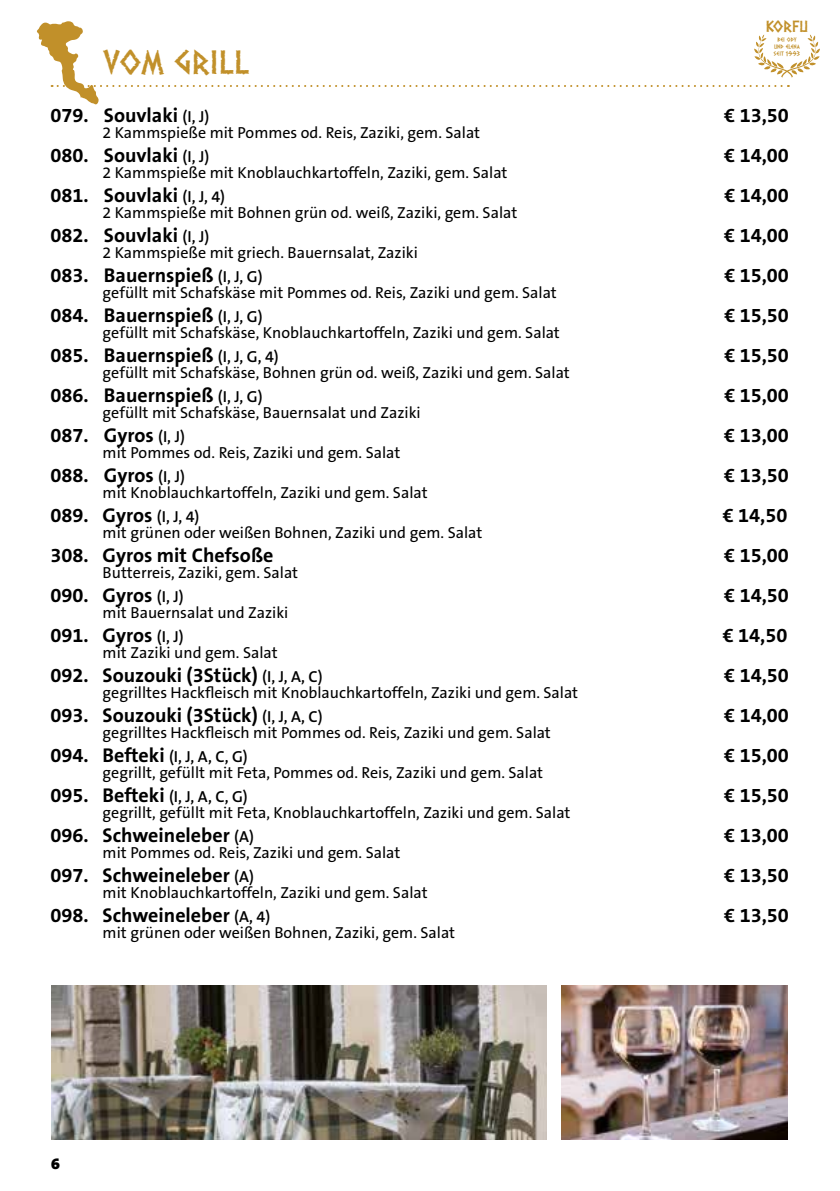
<style>
.page{position:relative;width:840px;height:1191px;background:#fff}
.page>*{position:absolute;margin:0;border:0;box-sizing:border-box;transform-origin:0 0}
.t1{font:28px "Dalek";color:#c1902a}
.t2{font:700 20px "The Sans B7";color:#000}
.t3{font:16px "The Sans B5 Plain";color:#000}
.t4{font:16px "Dalek";color:#c1902a}
.t5{font:900 16px "The Sans B9";color:#000}
.t6{font:5.8px/7px "Dalek";color:#c1902a;text-align:center}
.s1{font-family:"The Sans B6";font-weight:600;font-size:16px}
</style>
<div class="page">
<img style="left:51px;top:985px;width:495px;height:155px">
<img style="left:561px;top:985px;width:226px;height:155px">
<svg style="left:36px;top:21px;width:784px;height:84px"></svg>
<p class="t4" style="left:765px;top:13px;width:44px">korfu</p>
<p class="t6" style="left:773px;top:36px;width:28px">bei ody und elena seit 1993</p>
<h1 class="t1" style="left:103px;top:40px;width:148px">VOM GRILL</h1>
<p class="t2" style="left:51px;top:104px;width:160px">079. Souvlaki <span class="s1">(I, J)</span></p>
<p class="t2" style="left:724px;top:104px;width:66px">€ 13,50</p>
<p class="t3" style="left:103px;top:124px;width:379px">2 Kammspieße mit Pommes od. Reis, Zaziki, gem. Salat</p>
<p class="t2" style="left:51px;top:144px;width:160px">080. Souvlaki <span class="s1">(I, J)</span></p>
<p class="t2" style="left:724px;top:144px;width:66px">€ 14,00</p>
<p class="t3" style="left:103px;top:164px;width:406px">2 Kammspieße mit Knoblauchkartoffeln, Zaziki, gem. Salat</p>
<p class="t2" style="left:51px;top:184px;width:176px">081. Souvlaki <span class="s1">(I, J, 4)</span></p>
<p class="t2" style="left:724px;top:184px;width:66px">€ 14,00</p>
<p class="t3" style="left:103px;top:204px;width:416px">2 Kammspieße mit Bohnen grün od. weiß, Zaziki, gem. Salat</p>
<p class="t2" style="left:51px;top:224px;width:160px">082. Souvlaki <span class="s1">(I, J)</span></p>
<p class="t2" style="left:724px;top:224px;width:66px">€ 14,00</p>
<p class="t3" style="left:103px;top:244px;width:317px">2 Kammspieße mit griech. Bauernsalat, Zaziki</p>
<p class="t2" style="left:51px;top:264px;width:213px">083. Bauernspieß <span class="s1">(I, J, G)</span></p>
<p class="t2" style="left:724px;top:264px;width:66px">€ 15,00</p>
<p class="t3" style="left:103px;top:284px;width:455px">gefüllt mit Schafskäse mit Pommes od. Reis, Zaziki und gem. Salat</p>
<p class="t2" style="left:51px;top:304px;width:213px">084. Bauernspieß <span class="s1">(I, J, G)</span></p>
<p class="t2" style="left:724px;top:304px;width:66px">€ 15,50</p>
<p class="t3" style="left:103px;top:324px;width:458px">gefüllt mit Schafskäse, Knoblauchkartoffeln, Zaziki und gem. Salat</p>
<p class="t2" style="left:51px;top:344px;width:229px">085. Bauernspieß <span class="s1">(I, J, G, 4)</span></p>
<p class="t2" style="left:724px;top:344px;width:66px">€ 15,50</p>
<p class="t3" style="left:103px;top:364px;width:468px">gefüllt mit Schafskäse, Bohnen grün od. weiß, Zaziki und gem. Salat</p>
<p class="t2" style="left:51px;top:384px;width:213px">086. Bauernspieß <span class="s1">(I, J, G)</span></p>
<p class="t2" style="left:724px;top:384px;width:66px">€ 15,00</p>
<p class="t3" style="left:103px;top:404px;width:319px">gefüllt mit Schafskäse, Bauernsalat und Zaziki</p>
<p class="t2" style="left:51px;top:424px;width:136px">087. Gyros <span class="s1">(I, J)</span></p>
<p class="t2" style="left:724px;top:424px;width:66px">€ 13,00</p>
<p class="t3" style="left:103px;top:444px;width:299px">mit Pommes od. Reis, Zaziki und gem. Salat</p>
<p class="t2" style="left:51px;top:464px;width:136px">088. Gyros <span class="s1">(I, J)</span></p>
<p class="t2" style="left:724px;top:464px;width:66px">€ 13,50</p>
<p class="t3" style="left:103px;top:484px;width:326px">mit Knoblauchkartoffeln, Zaziki und gem. Salat</p>
<p class="t2" style="left:51px;top:504px;width:150px">089. Gyros <span class="s1">(I, J, 4)</span></p>
<p class="t2" style="left:722px;top:504px;width:66px">€ 14,50</p>
<p class="t3" style="left:103px;top:524px;width:381px">mit grünen oder weißen Bohnen, Zaziki und gem. Salat</p>
<p class="t2" style="left:51px;top:544px;width:224px">308. Gyros mit Chefsoße</p>
<p class="t2" style="left:724px;top:544px;width:66px">€ 15,00</p>
<p class="t3" style="left:103px;top:564px;width:197px">Butterreis, Zaziki, gem. Salat</p>
<p class="t2" style="left:51px;top:584px;width:134px">090. Gyros <span class="s1">(I, J)</span></p>
<p class="t2" style="left:724px;top:584px;width:66px">€ 14,50</p>
<p class="t3" style="left:103px;top:604px;width:187px">mit Bauernsalat und Zaziki</p>
<p class="t2" style="left:51px;top:624px;width:134px">091. Gyros <span class="s1">(I, J)</span></p>
<p class="t2" style="left:722px;top:624px;width:66px">€ 14,50</p>
<p class="t3" style="left:103px;top:644px;width:176px">mit Zaziki und gem. Salat</p>
<p class="t2" style="left:51px;top:664px;width:273px">092. Souzouki (3Stück) <span class="s1">(I, J, A, C)</span></p>
<p class="t2" style="left:724px;top:664px;width:66px">€ 14,50</p>
<p class="t3" style="left:103px;top:684px;width:477px">gegrilltes Hackfleisch mit Knoblauchkartoffeln, Zaziki und gem. Salat</p>
<p class="t2" style="left:51px;top:704px;width:273px">093. Souzouki (3Stück) <span class="s1">(I, J, A, C)</span></p>
<p class="t2" style="left:724px;top:704px;width:66px">€ 14,00</p>
<p class="t3" style="left:103px;top:724px;width:449px">gegrilltes Hackfleisch mit Pommes od. Reis, Zaziki und gem. Salat</p>
<p class="t2" style="left:51px;top:744px;width:198px">094. Befteki <span class="s1">(I, J, A, C, G)</span></p>
<p class="t2" style="left:724px;top:744px;width:66px">€ 15,00</p>
<p class="t3" style="left:103px;top:764px;width:442px">gegrillt, gefüllt mit Feta, Pommes od. Reis, Zaziki und gem. Salat</p>
<p class="t2" style="left:51px;top:784px;width:198px">095. Befteki <span class="s1">(I, J, A, C, G)</span></p>
<p class="t2" style="left:724px;top:784px;width:66px">€ 15,50</p>
<p class="t3" style="left:103px;top:804px;width:469px">gegrillt, gefüllt mit Feta, Knoblauchkartoffeln, Zaziki und gem. Salat</p>
<p class="t2" style="left:51px;top:824px;width:205px">096. Schweineleber <span class="s1">(A)</span></p>
<p class="t2" style="left:724px;top:824px;width:66px">€ 13,00</p>
<p class="t3" style="left:103px;top:844px;width:299px">mit Pommes od. Reis, Zaziki und gem. Salat</p>
<p class="t2" style="left:51px;top:864px;width:205px">097. Schweineleber <span class="s1">(A)</span></p>
<p class="t2" style="left:724px;top:864px;width:66px">€ 13,50</p>
<p class="t3" style="left:103px;top:884px;width:326px">mit Knoblauchkartoffeln, Zaziki und gem. Salat</p>
<p class="t2" style="left:51px;top:904px;width:221px">098. Schweineleber <span class="s1">(A, 4)</span></p>
<p class="t2" style="left:724px;top:904px;width:66px">€ 13,50</p>
<p class="t3" style="left:103px;top:924px;width:354px">mit grünen oder weißen Bohnen, Zaziki, gem. Salat</p>
<p class="t5" style="left:51px;top:1155px;width:10px">6</p>
</div>
